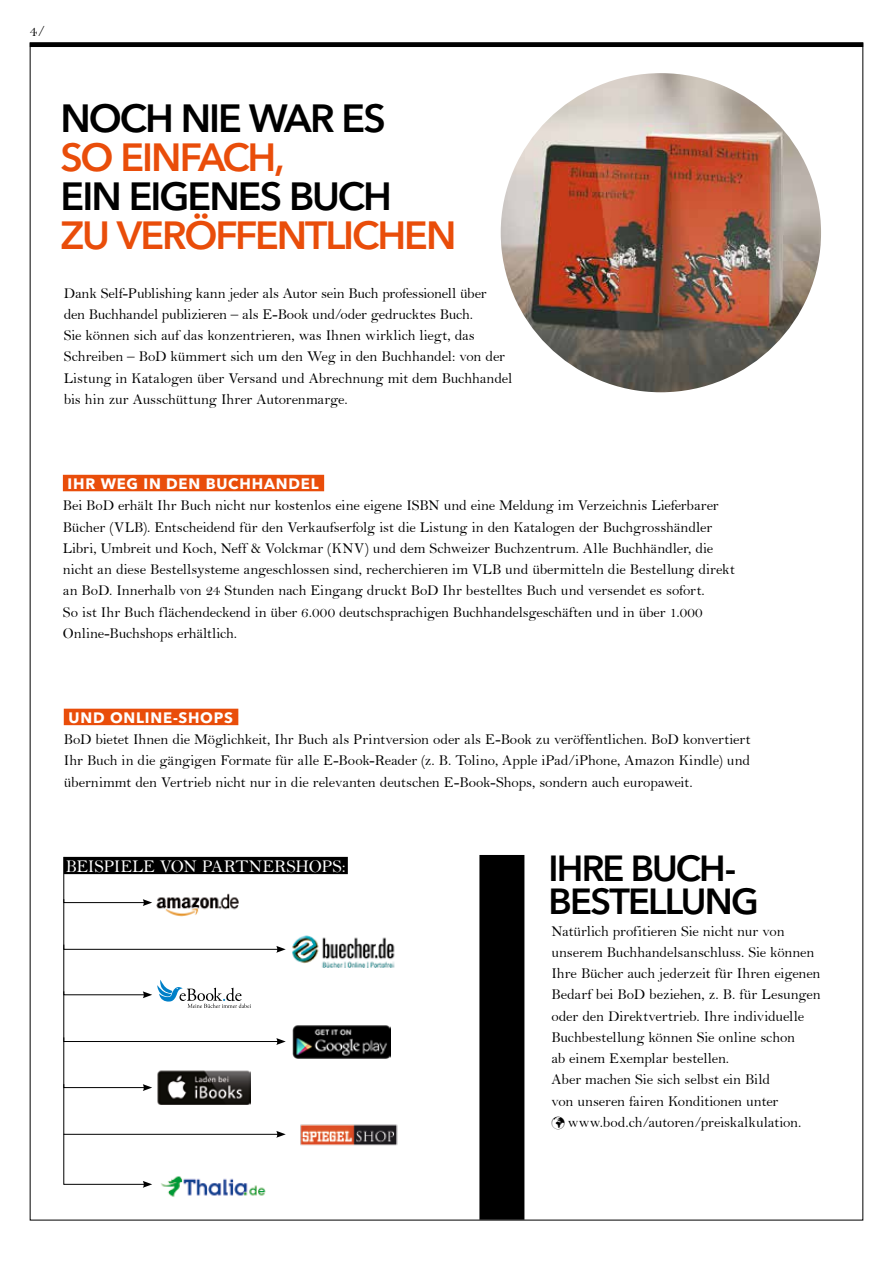
<style>
.page{position:relative;width:893px;height:1263px;background:#fff}
.page>*{position:absolute;margin:0;border:0;box-sizing:border-box;transform-origin:0 0}
.t1{font:600 39px "Avenir Next LT Pro";letter-spacing:-.05em;color:#e94d0a}
.t2{font:600 39px "Avenir Next LT Pro";letter-spacing:-.05em;color:#000}
.t3{font:600 36px/33px "Avenir Next LT Pro";letter-spacing:-.05em;color:#000}
.t4{font:18px "Bell";letter-spacing:-.015em;color:#fff}
.t5{font:15px/21.3px "Bell";letter-spacing:-.01em;color:#000}
.t6{font:700 15px "Avenir Next LT Pro";letter-spacing:.05em;color:#fff}
</style>
<div class="page">
<hr style="left:30px;top:43px;width:833px;height:4px;background:#000">
<div style="left:479px;top:855px;width:45px;height:365px;background:#000"></div>
<div style="left:63px;top:475px;width:261px;height:16px;background:#e94d0a"></div>
<div style="left:64px;top:709px;width:174px;height:16px;background:#e94d0a"></div>
<img style="left:300px;top:1124px;width:98px;height:22px">
<img style="left:168px;top:1188px;width:98px;height:9px">
<img style="left:292px;top:935px;width:103px;height:32px">
<div style="left:64px;top:857px;width:284px;height:17px;background:#000"></div>
<svg style="left:63px;top:856px;width:223px;height:332px"></svg>
<img style="left:293px;top:1025px;width:97px;height:34px">
<img style="left:501px;top:73px;width:320px;height:319px">
<p class="t5" style="left:30px;top:20px;width:17px">4/</p>
<h1 class="t2" style="left:61px;top:94px;width:327px">NOCH NIE WAR ES</h1>
<h1 class="t1" style="left:61px;top:133px;width:226px">SO EINFACH,</h1>
<h1 class="t2" style="left:61px;top:172px;width:333px">EIN EIGENES BUCH</h1>
<h1 class="t1" style="left:61px;top:211px;width:397px">ZU VERÖFFENTLICHEN</h1>
<p class="t5" style="left:64px;top:282px;width:450px">Dank Self-Publishing kann jeder als Autor sein Buch professionell über<br>den Buchhandel publizieren – als E-Book und/oder gedrucktes Buch.<br>Sie können sich auf das konzentrieren, was Ihnen wirklich liegt, das Schreiben – BoD kümmert sich um den Weg in den Buchhandel: von der Listung in Katalogen über Versand und Abrechnung mit dem Buchhandel bis hin zur Ausschüttung Ihrer Autorenmarge.</p>
<p class="t6" style="left:68px;top:475px;width:253px">IHR WEG IN DEN BUCHHANDEL</p>
<p class="t5" style="left:63px;top:495px;width:673px">Bei BoD erhält Ihr Buch nicht nur kostenlos eine eigene ISBN und eine Meldung im Verzeichnis Lieferbarer Bücher (VLB). Entscheidend für den Verkaufserfolg ist die Listung in den Katalogen der Buchgrosshändler Libri, Umbreit und Koch, Neff &amp; Volckmar (KNV) und dem Schweizer Buchzentrum. Alle Buchhändler, die nicht an diese Bestellsysteme angeschlossen sind, recherchieren im VLB und übermitteln die Bestellung direkt an BoD. Innerhalb von 24 Stunden nach Eingang druckt BoD Ihr bestelltes Buch und versendet es sofort.<br>So ist Ihr Buch flächendeckend in über 6.000 deutschsprachigen Buchhandelsgeschäften und in über 1.000<br>Online-Buchshops erhältlich.</p>
<p class="t6" style="left:69px;top:708px;width:166px">UND ONLINE-SHOPS</p>
<p class="t5" style="left:64px;top:729px;width:688px;text-align:justify">BoD bietet Ihnen die Möglichkeit, Ihr Buch als Printversion oder als E-Book zu veröffentlichen. BoD konvertiert Ihr Buch in die gängigen Formate für alle E-Book-Reader (z. B. Tolino, Apple iPad/iPhone, Amazon Kindle) und übernimmt den Vertrieb nicht nur in die relevanten deutschen E-Book-Shops, sondern auch europaweit.</p>
<p class="t4" style="left:66px;top:855px;width:281px">BEISPIELE VON PARTNERSHOPS:</p>
<h2 class="t3" style="left:549px;top:852px;width:212px">IHRE BUCH-<br>BESTELLUNG</h2>
<p class="t5" style="left:551px;top:920px;width:271px">Natürlich profitieren Sie nicht nur von unserem Buchhandelsanschluss. Sie können Ihre Bücher auch jederzeit für Ihren eigenen Bedarf bei BoD beziehen, z. B. für Lesungen oder den Direktvertrieb. Ihre individuelle Buchbestellung können Sie online schon<br>ab einem Exemplar bestellen.<br>Aber machen Sie sich selbst ein Bild<br>von unseren fairen Konditionen unter</p>
<p class="t5" style="left:551px;top:1111px;width:251px">✓ www.bod.ch/autoren/preiskalkulation.</p>
</div>
